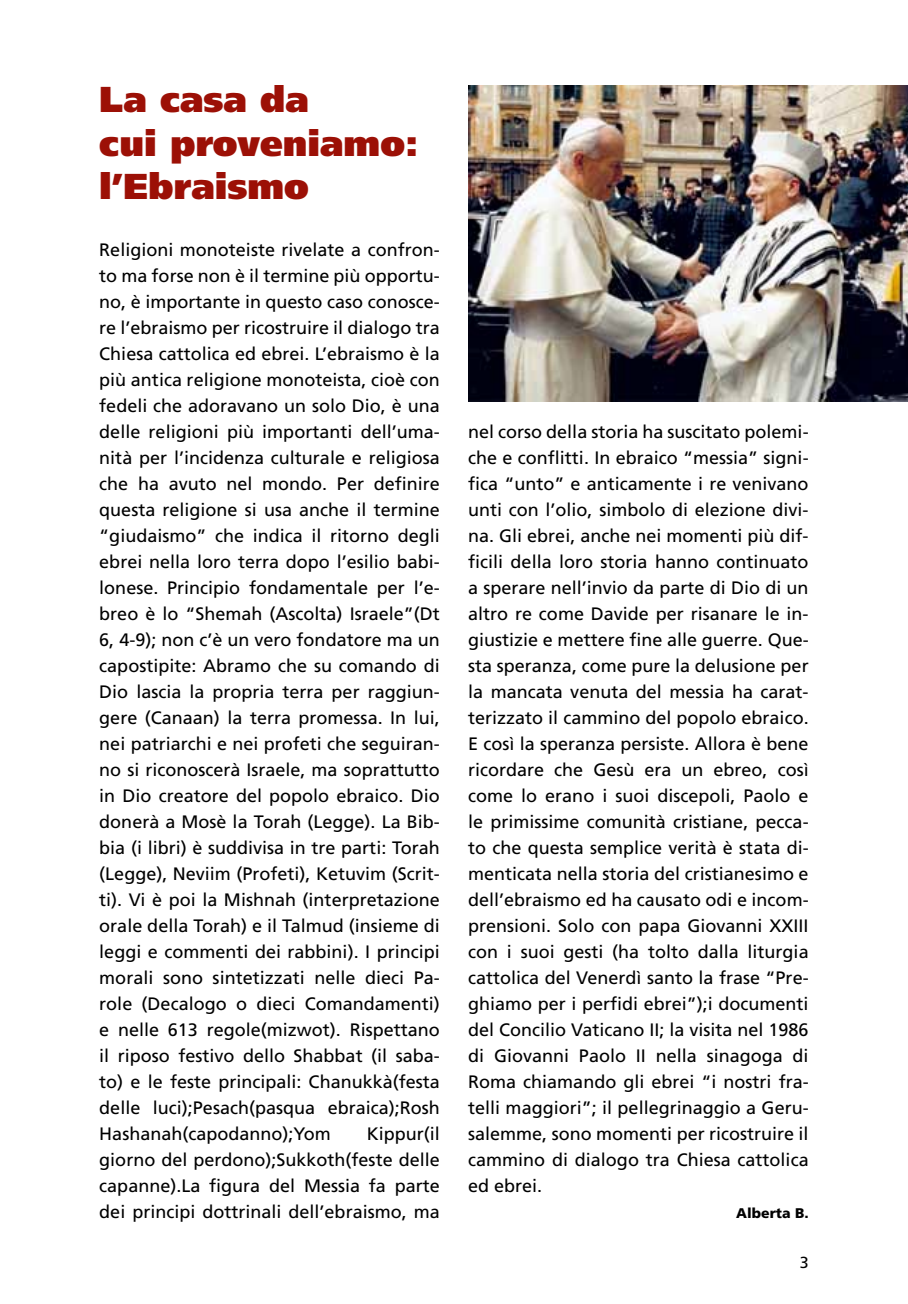
<style>
.page{position:relative;width:908px;height:1304px;background:#fff}
.page>*{position:absolute;margin:0;border:0;box-sizing:border-box;transform-origin:0 0}
.t1{font:900 36px/43.2px "Frutiger";color:#9c1006}
.t2{font:18px/26px "Frutiger";color:#000;text-align:justify}
.t3{font:16px "Frutiger";color:#000}
.t4{font:900 14px "Frutiger";color:#000}
</style>
<div class="page">
<img style="left:468px;top:85px;width:439px;height:316px">
<h1 class="t1" style="left:99px;top:78px;width:320px">La casa da<br>cui proveniamo: l’Ebraismo</h1>
<p class="t2" style="left:99px;top:237px;width:342px">Religioni monoteiste rivelate a confron&shy;to ma forse non è il termine più opportu&shy;no, è importante in questo caso conosce&shy;re l’ebraismo per ricostruire il dialogo tra Chiesa cattolica ed ebrei. L’ebraismo è la più antica religione monoteista, cioè con fedeli che adoravano un solo Dio, è una delle religioni più importanti dell’uma&shy;nità per l’incidenza culturale e religiosa che ha avuto nel mondo. Per definire questa religione si usa anche il termine “giudaismo” che indica il ritorno degli ebrei nella loro terra dopo l’esilio babi&shy;lonese. Principio fondamentale per l’e&shy;breo è lo “Shemah (Ascolta) Israele”(Dt 6, 4-9); non c’è un vero fondatore ma un capostipite: Abramo che su comando di Dio lascia la propria terra per raggiun&shy;gere (Canaan) la terra promessa. I n lui, nei patriarchi e nei profeti che seguiran&shy;no si riconoscerà Israele, ma soprattutto in Dio creatore del popolo ebraico. Dio donerà a Mosè la Torah (Legge). La B ib&shy;bia (i libri) è suddivisa in tre parti: Torah (Legge), N eviim (Profeti), Ketuvim (Scrit&shy;ti). Vi è poi la M ishnah (interpretazione orale della Torah) e il Talmud (insieme di leggi e commenti dei rabbini). I principi morali sono sintetizzati nelle dieci Pa&shy;role (Decalogo o dieci Comandamenti) e nelle 613 regole(mizwot). Rispettano il riposo festivo dello Shabbat (il saba&shy;to) e le feste principali: Chanukkà(festa delle luci);Pesach(pasqua ebraica);Rosh Hashanah(capodanno);Yom</p>
<p class="t2" style="left:99px;top:1121px;width:342px;text-indent:267px">Kippur(il giorno del perdono);Sukkoth(feste delle capanne).La figura del Messia fa parte dei principi dottrinali dell’ebraismo, ma</p>
<p class="t2" style="left:468px;top:418px;width:342px;text-align:left">nel corso della storia ha suscitato polemi&shy;che e conflitti. I n ebraico “messia” signi&shy;fica “unto” e anticamente i re venivano unti con l’olio, simbolo di elezione divi&shy;na. Gli ebrei, anche nei momenti più dif&shy;ficili della loro storia hanno continuato a sperare nell’invio da parte di Dio di un altro re come Davide per risanare le in&shy;giustizie e mettere fine alle guerre. Que&shy;sta speranza, come pure la delusione per la mancata venuta del messia ha carat&shy;terizzato il cammino del popolo ebraico.<br>E così la speranza persiste. Allora è bene ricordare che Gesù era un ebreo, così come lo erano i suoi discepoli, Paolo e le primissime comunità cristiane, pecca&shy;to che questa semplice verità è stata di&shy;menticata nella storia del cristianesimo e dell’ebraismo ed ha causato odi e incom&shy;prensioni. Solo con papa Giovanni XXIII con i suoi gesti (ha tolto dalla liturgia cattolica del Venerdì santo la frase “Pre&shy;ghiamo per i perfidi ebrei”);i documenti del Concilio Vaticano II; la visita nel 1986 di Giovanni Paolo II nella sinagoga di Roma chiamando gli ebrei “i nostri fra&shy;telli maggiori”; il pellegrinaggio a Geru&shy;salemme, sono momenti per ricostruire il cammino di dialogo tra Chiesa cattolica ed ebrei.</p>
<p class="t4" style="left:736px;top:1205px;width:74px">Alberta B.</p>
<p class="t3" style="left:799px;top:1253px;width:10px">3</p>
</div>
